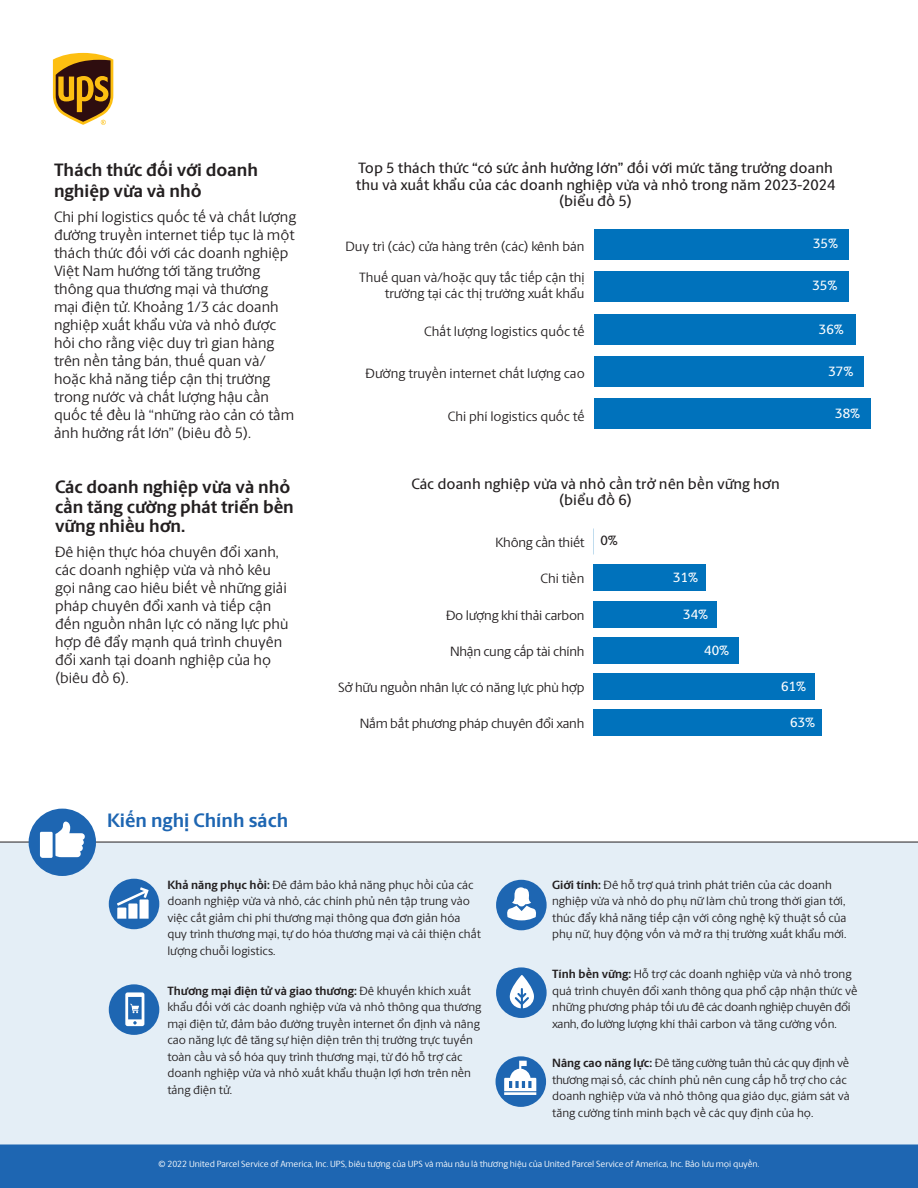
<style>
.page{position:relative;width:918px;height:1188px;background:#fff}
.page>*{position:absolute;margin:0;border:0;box-sizing:border-box;transform-origin:0 0}
.t1{font:700 19.5px "UPS Berlingske Sans";color:#1e66b2}
.t2{font:700 18px/19.5px "UPS Berlingske Sans";color:#231f20}
.t3{font:15px/18px "UPS Berlingske Sans";color:#231f20}
.t4{font:500 15px/16.5px "UPS Berlingske Sans";color:#231f20;text-align:center}
.t5{font:13.5px/16.5px "UPS Berlingske Sans";color:#231f20;text-align:right}
.t6{font:500 13.5px "UPS Berlingske Sans";color:#fff}
.t7{font:500 13.5px "UPS Berlingske Sans";color:#231f20}
.t8{font:12px/16.5px "UPS Berlingske Sans";color:#231f20}
.t9{font:9px "UPS Berlingske Sans";letter-spacing:-.005em;color:#fff}
.s1{font-weight:700}
</style>
<div class="page">
<div style="left:0;top:842px;width:918px;height:319px;background:#e4eef6"></div>
<hr style="left:0;top:842px;width:918px;height:1px;background:#231f20">
<div style="left:0;top:1144px;width:918px;height:44px;background:#1e66b2"></div>
<div style="left:29px;top:809px;width:67px;height:67px;background:#1e66b2;border-radius:50%"></div>
<svg style="left:40px;top:822px;width:45px;height:36px"></svg>
<div style="left:595px;top:229px;width:254px;height:30px;background:#0072bc"></div>
<div style="left:595px;top:271px;width:254px;height:31px;background:#0072bc"></div>
<div style="left:595px;top:314px;width:261px;height:30px;background:#0072bc"></div>
<div style="left:595px;top:356px;width:269px;height:31px;background:#0072bc"></div>
<div style="left:595px;top:399px;width:276px;height:30px;background:#0072bc"></div>
<div style="left:496px;top:967px;width:51px;height:51px;background:#1e66b2;border-radius:50%"></div>
<svg style="left:510px;top:975px;width:24px;height:33px"></svg>
<div style="left:496px;top:880px;width:51px;height:50px;background:#1e66b2;border-radius:50%"></div>
<svg style="left:507px;top:887px;width:29px;height:33px"></svg>
<div style="left:109px;top:879px;width:50px;height:50px;background:#1e66b2;border-radius:50%"></div>
<svg style="left:117px;top:887px;width:32px;height:32px"></svg>
<div style="left:109px;top:984px;width:50px;height:51px;background:#1e66b2;border-radius:50%"></div>
<svg style="left:125px;top:992px;width:19px;height:34px"></svg>
<div style="left:496px;top:1056px;width:50px;height:51px;background:#1e66b2;border-radius:50%"></div>
<svg style="left:504px;top:1061px;width:32px;height:34px"></svg>
<div style="left:594px;top:565px;width:112px;height:26px;background:#0072bc"></div>
<div style="left:594px;top:601px;width:123px;height:26px;background:#0072bc"></div>
<div style="left:594px;top:637px;width:145px;height:26px;background:#0072bc"></div>
<div style="left:594px;top:673px;width:221px;height:27px;background:#0072bc"></div>
<div style="left:594px;top:710px;width:228px;height:26px;background:#0072bc"></div>
<svg style="left:53px;top:53px;width:60px;height:72px;background:#9e7632"></svg>
<h2 class="t2" style="left:54px;top:159px;width:206px;line-height:21px">Thách thức đối với doanh nghiệp vừa và nhỏ</h2>
<p class="t3" style="left:54px;top:207px;width:244px">Chi phí logistics quốc tế và chất lượng đường truyền internet tiếp tục là một thách thức đối với các doanh nghiệp<br>Việt Nam hướng tới tăng trưởng thông qua thương mại và thương mại điện tử. Khoảng 1/3 các doanh nghiệp xuất khẩu vừa và nhỏ được hỏi cho rằng việc duy trì gian hàng trên nền tảng bán, thuế quan và/ hoặc khả năng tiếp cận thị trường trong nước và chất lượng hậu cần quốc tế đều là “những rào cản có tầm ảnh hưởng rất lớn” (biểu đồ 5).</p>
<h2 class="t2" style="left:55px;top:477px;width:240px">Các doanh nghiệp vừa và nhỏ cần tăng cường phát triển bền vững nhiều hơn.</h2>
<p class="t3" style="left:55px;top:542px;width:235px">Để hiện thực hóa chuyển đổi xanh, các doanh nghiệp vừa và nhỏ kêu gọi nâng cao hiểu biết về những giải pháp chuyển đổi xanh và tiếp cận đến nguồn nhân lực có năng lực phù hợp để đẩy mạnh quá trình chuyển đổi xanh tại doanh nghiệp của họ (biểu đồ 6).</p>
<h1 class="t1" style="left:107px;top:806px;width:183px">Kiến nghị Chính sách</h1>
<p class="t4" style="left:356px;top:159px;width:481px">Top 5 thách thức “có sức ảnh hưởng lớn” đối với mức tăng trưởng doanh thu và xuất khẩu của các doanh nghiệp vừa và nhỏ trong năm 2023-2024 (biểu đồ 5)</p>
<p class="t5" style="left:346px;top:238px;width:241px">Duy trì (các) cửa hàng trên (các) kênh bán</p>
<p class="t5" style="left:359px;top:268px;width:227px">Thuế quan và/hoặc quy tắc tiếp cận thị trường tại các thị trường xuất khẩu</p>
<p class="t5" style="left:424px;top:322px;width:162px">Chất lượng logistics quốc tế</p>
<p class="t5" style="left:366px;top:365px;width:221px">Đường truyền internet chất lượng cao</p>
<p class="t5" style="left:448px;top:407px;width:138px">Chi phí logistics quốc tế</p>
<p class="t4" style="left:411px;top:475px;width:370px">Các doanh nghiệp vừa và nhỏ cần trở nên bền vững hơn (biểu đồ 6)</p>
<p class="t5" style="left:496px;top:534px;width:90px">Không cần thiết</p>
<p class="t5" style="left:541px;top:570px;width:45px">Chi tiền</p>
<p class="t5" style="left:446px;top:606px;width:140px">Đo lượng khí thải carbon</p>
<p class="t5" style="left:450px;top:642px;width:136px">Nhận cung cấp tài chính</p>
<p class="t7" style="left:600px;top:530px;width:19px">0%</p>
<p class="t6" style="left:673px;top:567px;width:27px">31%</p>
<p class="t6" style="left:683px;top:603px;width:27px">34%</p>
<p class="t6" style="left:704px;top:639px;width:27px">40%</p>
<p class="t6" style="left:813px;top:233px;width:27px">35%</p>
<p class="t6" style="left:812px;top:275px;width:27px">35%</p>
<p class="t6" style="left:819px;top:318px;width:27px">36%</p>
<p class="t6" style="left:828px;top:360px;width:27px">37%</p>
<p class="t6" style="left:835px;top:402px;width:27px">38%</p>
<p class="t5" style="left:338px;top:679px;width:248px">Sở hữu nguồn nhân lực có năng lực phù hợp</p>
<p class="t5" style="left:360px;top:715px;width:226px">Nắm bắt phương pháp chuyển đổi xanh</p>
<p class="t6" style="left:781px;top:676px;width:27px">61%</p>
<p class="t6" style="left:790px;top:711px;width:27px">63%</p>
<p class="t8" style="left:167px;top:876px;width:315px"><span class="s1">Khả năng phục hồi:</span> Để đảm bảo khả năng phục hồi của các doanh nghiệp vừa và nhỏ, các chính phủ nên tập trung vào việc cắt giảm chi phí thương mại thông qua đơn giản hóa quy trình thương mại, tự do hóa thương mại và cải thiện chất lượng chuỗi logistics.</p>
<p class="t8" style="left:167px;top:982px;width:316px"><span class="s1">Thương mại điện tử và giao thương:</span> Để khuyến khích xuất khẩu đối với các doanh nghiệp vừa và nhỏ thông qua thương mại điện tử, đảm bảo đường truyền internet ổn định và nâng cao năng lực để tăng sự hiện diện trên thị trường trực tuyến toàn cầu và số hóa quy trình thương mại, từ đó hỗ trợ các doanh nghiệp vừa và nhỏ xuất khẩu thuận lợi hơn trên nền tảng điện tử.</p>
<p class="t8" style="left:552px;top:876px;width:296px"><span class="s1">Giới tính:</span> Để hỗ trợ quá trình phát triển của các doanh nghiệp vừa và nhỏ do phụ nữ làm chủ trong thời gian tới, thúc đẩy khả năng tiếp cận với công nghệ kỹ thuật số của phụ nữ, huy động vốn và mở ra thị trường xuất khẩu mới.</p>
<p class="t8" style="left:552px;top:965px;width:307px"><span class="s1">Tính bền vững:</span> Hỗ trợ các doanh nghiệp vừa và nhỏ trong quá trình chuyển đổi xanh thông qua phổ cập nhận thức về những phương pháp tối ưu để các doanh nghiệp chuyển đổi xanh, đo lường lượng khí thải carbon và tăng cường vốn.</p>
<p class="t8" style="left:552px;top:1054px;width:299px"><span class="s1">Nâng cao năng lực:</span> Để tăng cường tuân thủ các quy định về thương mại số, các chính phủ nên cung cấp hỗ trợ cho các doanh nghiệp vừa và nhỏ thông qua giáo dục, giám sát và tăng cường tính minh bạch về các quy định của họ.</p>
<p class="t9" style="left:159px;top:1157px;width:602px">© 2022 United Parcel Service of America, Inc. UPS, biểu tượng của UPS và màu nâu là thương hiệu của United Parcel Service of America, Inc. Bảo lưu mọi quyền.</p>
</div>
